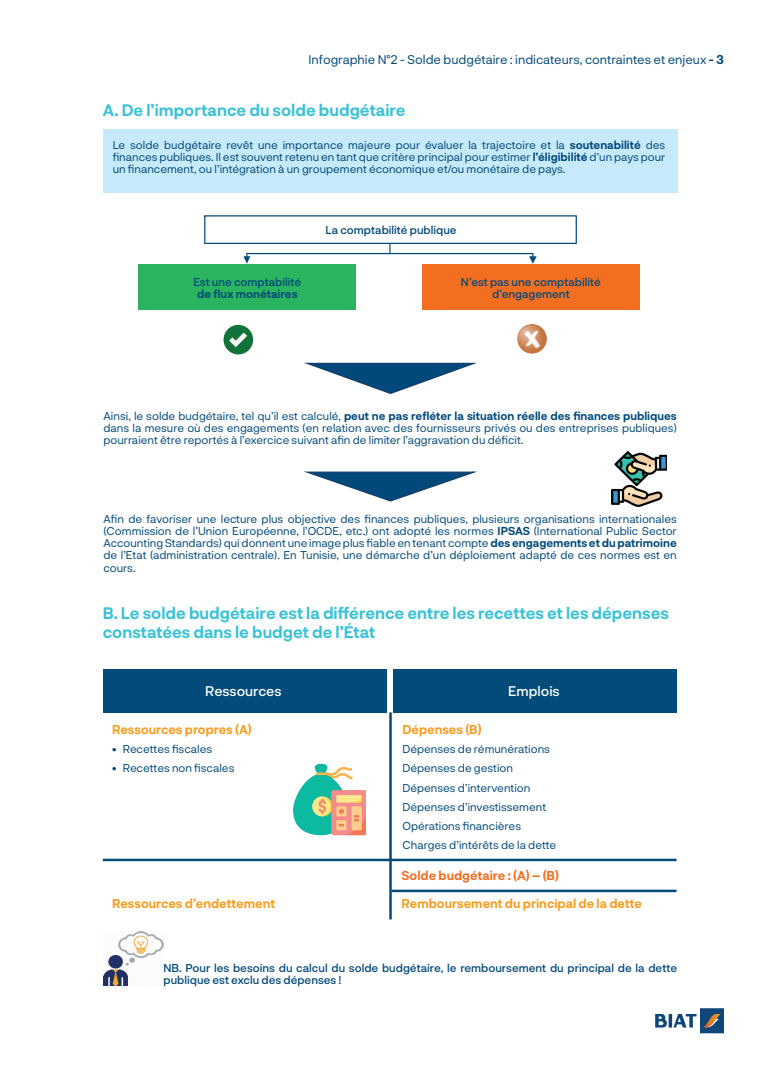
<style>
.page{position:relative;width:780px;height:1088px;background:#fff}
.page>*{position:absolute;margin:0;border:0;box-sizing:border-box;transform-origin:0 0}
.t1{font:700 16.25px/19.5px "Neurial Grotesk";color:#3ac2d7}
.t2{font:500 13.75px "Neurial Grotesk";color:#fff}
.t3{font:700 12.5px "Neurial Grotesk";color:#f89c1c}
.t4{font:12.5px "Neurial Grotesk";color:#01497b}
.t5{font:700 12.5px "Neurial Grotesk";color:#f36e21}
.t6{font:11.25px/12.1px "Neurial Grotesk";color:#01497b;text-align:justify}
.t7{font:500 11.25px/12.1px "Neurial Grotesk";color:#01497b;text-align:center}
.t8{font:700 11.25px "Neurial Grotesk";color:#01497b}
.s1{font-weight:700}
</style>
<div class="page">
<img style="left:655px;top:1008px;width:69px;height:25px">
<div style="left:103px;top:130px;width:574px;height:63px;background:#c6eafa"></div>
<div style="left:139px;top:264px;width:217px;height:45px;background:#2bb45f"></div>
<div style="left:422px;top:264px;width:217px;height:45px;background:#f36e21"></div>
<svg style="left:204px;top:215px;width:373px;height:49px"></svg>
<svg style="left:304px;top:363px;width:173px;height:31px"></svg>
<div style="left:103px;top:669px;width:284px;height:43px;background:#034b7b"></div>
<div style="left:393px;top:669px;width:283px;height:43px;background:#034b7b"></div>
<svg style="left:304px;top:471px;width:173px;height:31px"></svg>
<img style="left:103px;top:932px;width:60px;height:53px">
<img style="left:223px;top:325px;width:30px;height:29px;border-radius:15px">
<img style="left:517px;top:324px;width:30px;height:30px;border-radius:15px">
<hr style="left:391px;top:890px;width:285px;height:2px;background:#034b7b">
<hr style="left:103px;top:859px;width:573px;height:2px;background:#034b7b">
<hr style="left:389px;top:712px;width:3px;height:207px;background:#034b7b">
<img style="left:294px;top:764px;width:72px;height:72px">
<img style="left:611px;top:451px;width:55px;height:56px">
<p class="t4" style="left:308px;top:51px;width:417px">Infographie N°2 - Solde budgétaire : indicateurs, contraintes et enjeux <span class="s1">- 3</span></p>
<h1 class="t1" style="left:103px;top:99px;width:304px">A. De l’importance du solde budgétaire</h1>
<p class="t6" style="left:113px;top:139px;width:554px">Le solde budgétaire revêt une importance majeure pour évaluer la trajectoire et la <span class="s1">soutenabilité</span> des finances publiques. Il est souvent retenu en tant que critère principal pour estimer <span class="s1">l’éligibilité</span> d’un pays pour un financement, ou l’intégration à un groupement économique et/ou monétaire de pays.</p>
<p class="t7" style="left:193px;top:275px;width:109px">Est une comptabilité</p>
<p class="t8" style="left:197px;top:286px;width:102px">de flux monétaires</p>
<p class="t7" style="left:325px;top:223px;width:133px">La comptabilité publique</p>
<p class="t7" style="left:461px;top:275px;width:141px">N’est pas une comptabilité d’engagement</p>
<p class="t6" style="left:103px;top:409px;width:575px">Ainsi, le solde budgétaire, tel qu’il est calculé, <span class="s1">peut ne pas refléter la situation réelle des finances publiques </span>dans la mesure où des engagements (en relation avec des fournisseurs privés ou des entreprises publiques) pourraient être reportés à l’exercice suivant afin de limiter l’aggravation du déficit.</p>
<p class="t6" style="left:103px;top:512px;width:575px">Afin de favoriser une lecture plus objective des finances publiques, plusieurs organisations internationales (Commission de l’Union Européenne, l’OCDE, etc.) ont adopté les normes <span class="s1">IPSAS</span> (International Public Sector Accounting Standards) qui donnent une image plus fiable en tenant compte <span class="s1">des engagements et du patrimoine </span>de l’Etat (administration centrale). En Tunisie, une démarche d’un déploiement adapté de ces normes est en cours.</p>
<h1 class="t1" style="left:103px;top:602px;width:567px">B. Le solde budgétaire est la différence entre les recettes et les dépenses constatées dans le budget de l’État</h1>
<p class="t2" style="left:205px;top:681px;width:78px">Ressources</p>
<p class="t2" style="left:508px;top:681px;width:53px">Emplois</p>
<p class="t3" style="left:112px;top:720px;width:141px">Ressources propres (A)</p>
<p class="t6" style="left:112px;top:742px;width:102px">• Recettes fiscales</p>
<p class="t6" style="left:112px;top:762px;width:124px">• Recettes non fiscales</p>
<p class="t3" style="left:402px;top:720px;width:81px">Dépenses (B)</p>
<p class="t6" style="left:402px;top:739px;width:155px;line-height:19.2px;text-align:left">Dépenses de rémunérations<br>Dépenses de gestion<br>Dépenses d’intervention<br>Dépenses d’investissement<br>Opérations financières<br>Charges d’intérêts de la dette</p>
<p class="t5" style="left:401px;top:866px;width:159px">Solde budgétaire : (A) – (B)</p>
<p class="t3" style="left:112px;top:895px;width:165px">Ressources d’endettement</p>
<p class="t3" style="left:401px;top:895px;width:242px">Remboursement du principal de la dette</p>
<p class="t7" style="left:163px;top:961px;width:515px;text-align:left">NB. Pour les besoins du calcul du solde budgétaire, le remboursement du principal de la dette publique est exclu des dépenses !</p>
</div>
